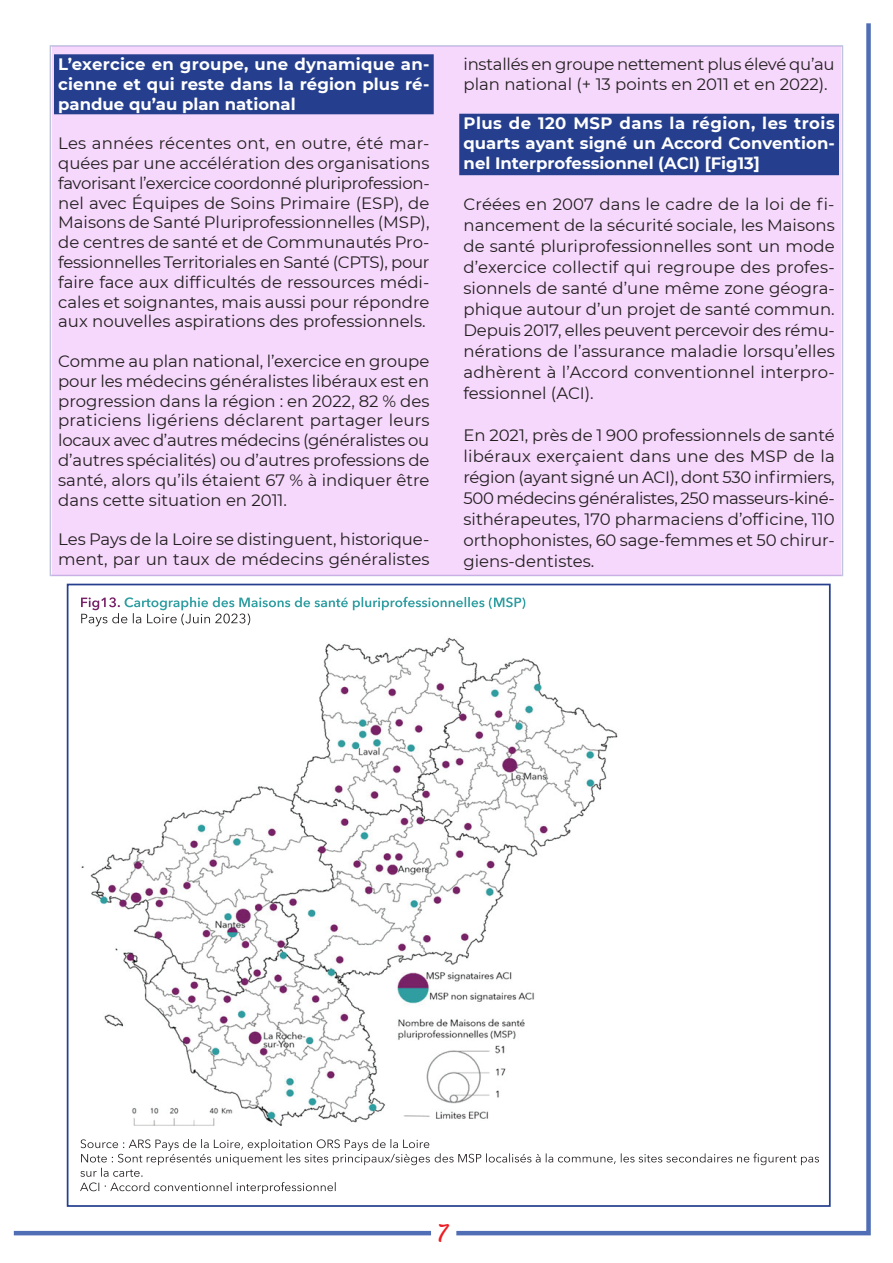
<style>
.page{position:relative;width:893px;height:1263px;background:#fff}
.page>*{position:absolute;margin:0;border:0;box-sizing:border-box;transform-origin:0 0}
.t1{font:24px "Courgette";color:#ee1d23}
.t2{font:16.5px/19.8px "Montserrat";color:#231f20;text-align:justify}
.t3{font:700 16.5px/19.8px "Montserrat";color:#fff;text-align:justify}
</style>
<div class="page">
<hr style="left:14px;top:1231px;width:417px;height:4px;background:#506eb5">
<svg style="left:452px;top:23px;width:419px;height:1213px"></svg>
<div style="left:52px;top:46px;width:789px;height:529px;background:#f6d8fc"></div>
<div style="left:54px;top:54px;width:380px;height:60px;background:#253f8e"></div>
<div style="left:459px;top:114px;width:380px;height:61px;background:#253f8e"></div>
<svg style="left:81px;top:597px;width:444px;height:29px"></svg>
<svg style="left:80px;top:1129px;width:739px;height:65px"></svg>
<img style="left:80px;top:630px;width:539px;height:505px">
<p class="t3" style="left:58px;top:53px;width:373px">L’exercice en groupe, une dynamique an&shy;cienne et qui reste dans la région plus ré&shy;pandue qu’au plan national</p>
<p class="t2" style="left:58px;top:133px;width:373px">Les années récentes ont, en outre, été mar&shy;quées par une accélération des organisations favorisant l’exercice coordonné pluriprofession&shy;nel avec Équipes de Soins Primaire (ESP), de Maisons de Santé Pluriprofessionnelles (MSP), de centres de santé et de Communautés Pro&shy;fessionnelles Territoriales en Santé (CPTS), pour faire face aux difficultés de ressources médi&shy;cales et soignantes, mais aussi pour répondre aux nouvelles aspirations des professionnels.</p>
<p class="t2" style="left:58px;top:351px;width:373px">Comme au plan national, l’exercice en groupe pour les médecins généralistes libéraux est en progression dans la région : en 2022, 82 % des praticiens ligériens déclarent partager leurs locaux avec d’autres médecins (généralistes ou d’autres spécialités) ou d’autres professions de santé, alors qu’ils étaient 67 % à indiquer être dans cette situation en 2011.</p>
<p class="t2" style="left:58px;top:529px;width:373px">Les Pays de la Loire se distinguent, historique&shy;ment, par un taux de médecins généralistes</p>
<p class="t2" style="left:463px;top:54px;width:373px">installés en groupe nettement plus élevé qu’au plan national (+ 13 points en 2011 et en 2022).</p>
<p class="t3" style="left:463px;top:113px;width:373px">Plus de 120 MSP dans la région, les trois quarts ayant signé un Accord Convention&shy;nel Interprofessionnel (ACI) [Fig13]</p>
<p class="t2" style="left:463px;top:193px;width:373px;line-height:21px">Créées en 2007 dans le cadre de la loi de fi&shy;nancement de la sécurité sociale, les Maisons de santé pluriprofessionnelles sont un mode d’exercice collectif qui regroupe des profes&shy;sionnels de santé d’une même zone géogra&shy;phique autour d’un projet de santé commun.<br>Depuis 2017, elles peuvent percevoir des rému&shy;nérations de l’assurance maladie lorsqu’elles adhèrent à l’Accord conventionnel interpro&shy;fessionnel (ACI).</p>
<p class="t2" style="left:463px;top:424px;width:373px;line-height:21px">En 2021, près de 1 900 professionnels de santé libéraux exerçaient dans une des MSP de la région (ayant signé un ACI), dont 530 infirmiers, 500 médecins généralistes, 250 masseurs-kiné&shy;sithérapeutes, 170 pharmaciens d’officine, 110 orthophonistes, 60 sage-femmes et 50 chirur&shy;giens-dentistes.</p>
<h1 class="t1" style="left:436px;top:1219px;width:13px">7</h1>
</div>
